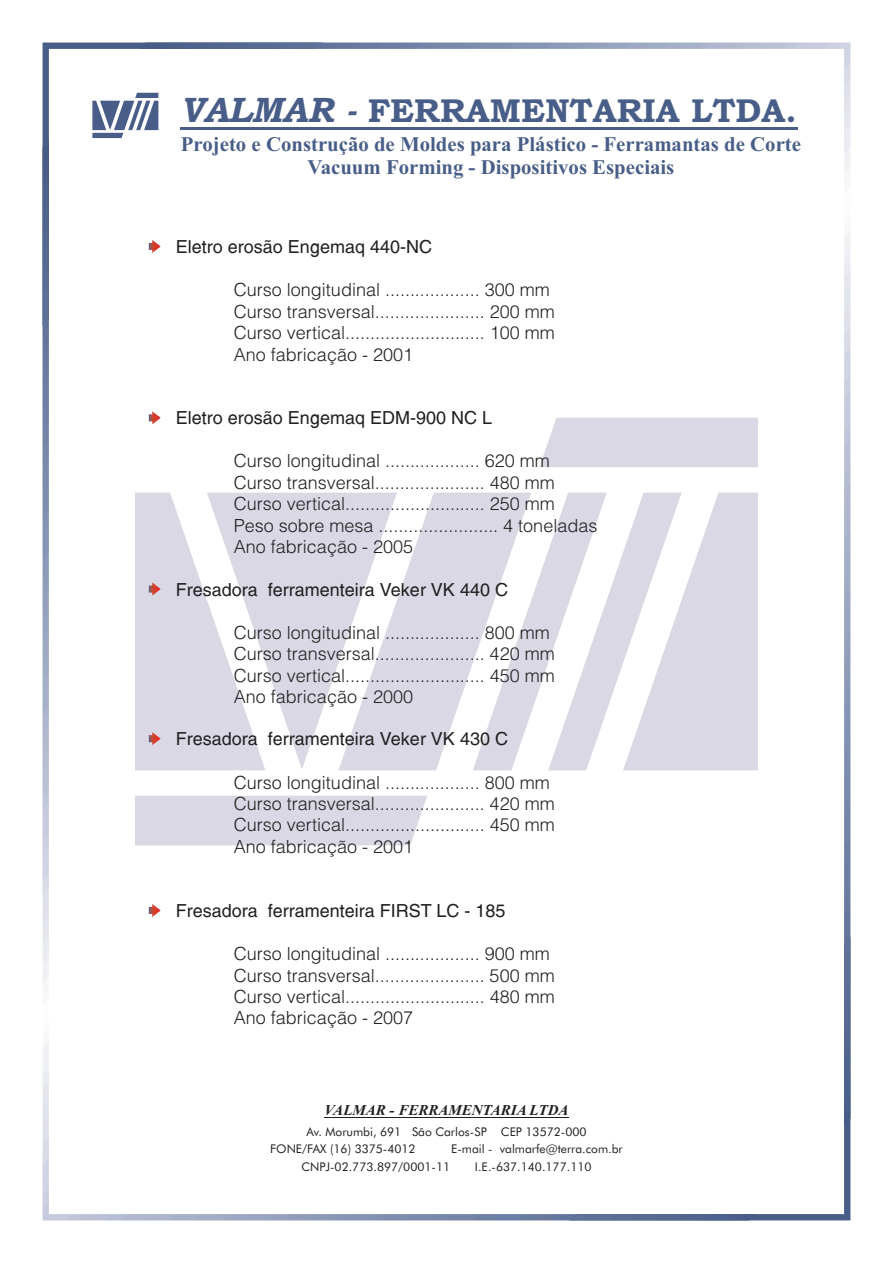
<style>
.page{position:relative;width:893px;height:1263px;background:#fff}
.page>*{position:absolute;margin:0;border:0;box-sizing:border-box;transform-origin:0 0}
.t1{font:33.15px "Bookman Old Style";color:#485e88}
.t2{font:700 20.85px/23.1px "Times New Roman";color:#485e88;text-align:center}
.t3{font:18px/21.5px "Switzerland Light Plain";color:#231f20}
.t4{font:18px "Switzerland Plain";color:#231f20}
.t5{font:italic 700 15px "Times New Roman";color:#231f20}
.t6{font:12px/17.2px "Futura BT";color:#231f20}
.s1{font-style:italic;font-size:35.4px}
</style>
<div class="page">
<img style="left:43px;top:43px;width:807px;height:1177px">
<svg style="left:135px;top:418px;width:623px;height:427px;fill:#d9d8e4"></svg>
<hr style="left:324px;top:1117px;width:245px;height:1px;background:#231f20">
<svg style="left:92px;top:93px;width:66px;height:45px"></svg>
<hr style="left:181px;top:128px;width:617px;height:2px;background:#485e88">
<svg style="left:149px;top:240px;width:12px;height:13px"></svg>
<svg style="left:149px;top:411px;width:12px;height:13px"></svg>
<img style="left:149px;top:582px;width:12px;height:14px">
<svg style="left:149px;top:732px;width:12px;height:13px"></svg>
<svg style="left:149px;top:904px;width:12px;height:13px"></svg>
<h1 class="t1" style="left:180px;top:98px;width:618px"><span class="s1">VALMAR -</span> FERRAMENTARIA LTDA.</h1>
<p class="t2" style="left:181px;top:134px;width:622px">Projeto e Construção de Moldes para Plástico - Ferramantas de Corte<br>Vacuum Forming - Dispositivos Especiais</p>
<p class="t4" style="left:176px;top:240px;width:258px">Eletro erosão Engemaq 440-NC</p>
<p class="t3" style="left:234px;top:281px;width:323px">Curso longitudinal ................... 300 mm Curso transversal...................... 200 mm Curso vertical............................ 100 mm Ano fabricação - 2001</p>
<p class="t4" style="left:176px;top:411px;width:318px">Eletro erosão Engemaq EDM-900 NC L</p>
<p class="t3" style="left:234px;top:452px;width:365px">Curso longitudinal ................... 620 mm Curso transversal...................... 480 mm Curso vertical............................ 250 mm Peso sobre mesa ........................ 4 toneladas Ano fabricação - 2005</p>
<p class="t4" style="left:176px;top:582px;width:334px">Fresadora ferramenteira Veker VK 440 C</p>
<p class="t3" style="left:234px;top:623px;width:323px">Curso longitudinal ................... 800 mm Curso transversal...................... 420 mm Curso vertical............................ 450 mm Ano fabricação - 2000</p>
<p class="t4" style="left:176px;top:732px;width:334px">Fresadora ferramenteira Veker VK 430 C</p>
<p class="t3" style="left:234px;top:773px;width:323px">Curso longitudinal ................... 800 mm Curso transversal...................... 420 mm Curso vertical............................ 450 mm Ano fabricação - 2001</p>
<p class="t4" style="left:176px;top:903px;width:331px">Fresadora ferramenteira FIRST LC - 185</p>
<p class="t3" style="left:234px;top:944px;width:323px">Curso longitudinal ................... 900 mm Curso transversal...................... 500 mm Curso vertical............................ 480 mm Ano fabricação - 2007</p>
<p class="t5" style="left:324px;top:1105px;width:246px">VALMAR - FERRAMENTARIA LTDA</p>
<p class="t6" style="left:270px;top:1124px;width:318px;text-indent:36px">Av. Morumbi, 691 São Carlos-SP CEP 13572-000<br>FONE/FAX (16) 3375-4012</p>
<p class="t6" style="left:451px;top:1141px;width:173px">E-mail - valmarfe@terra.com.br</p>
<p class="t6" style="left:301px;top:1159px;width:150px">CNPJ-02.773.897/0001-11</p>
<p class="t6" style="left:475px;top:1159px;width:118px">I.E.-637.140.177.110</p>
</div>
